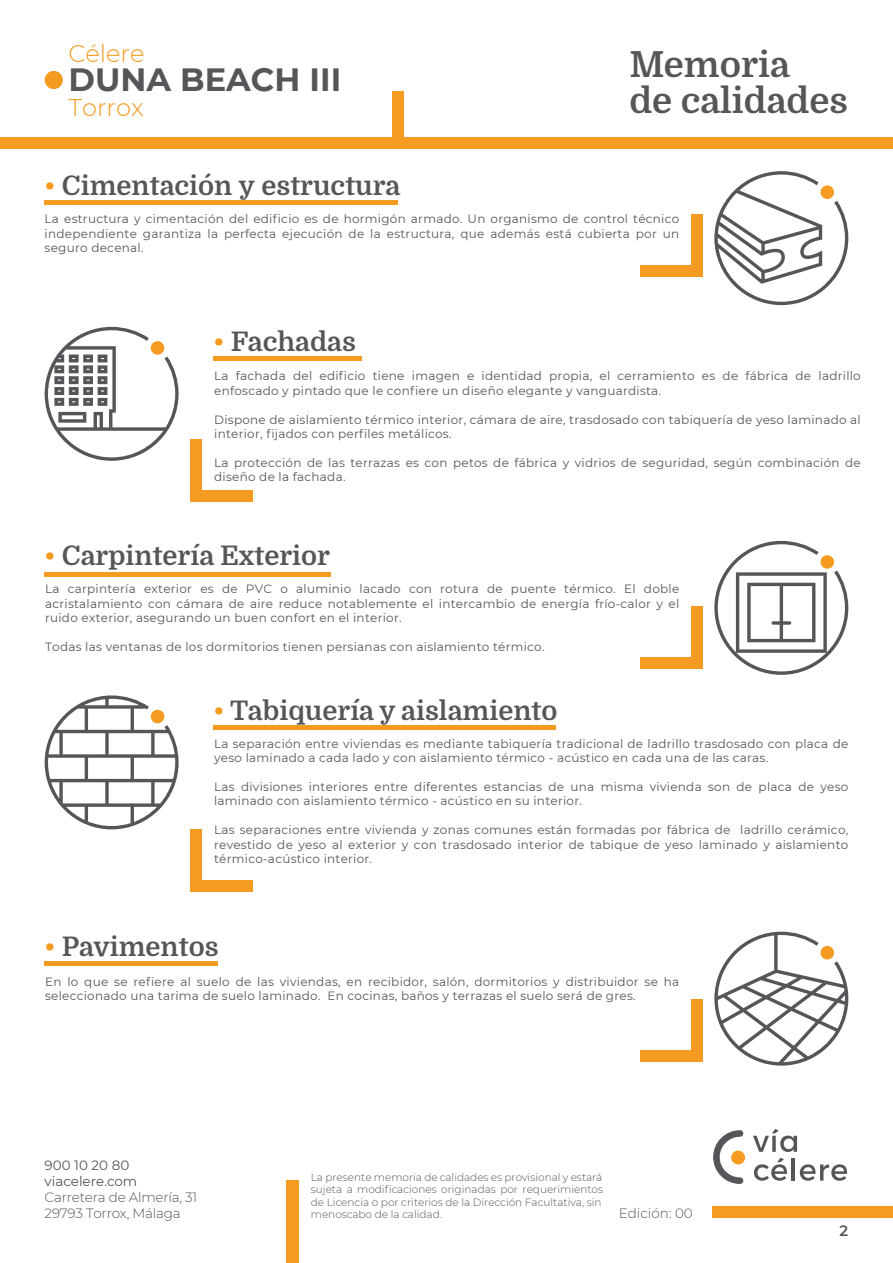
<style>
.page{position:relative;width:893px;height:1263px;background:#fff}
.page>*{position:absolute;margin:0;border:0;box-sizing:border-box;transform-origin:0 0}
.t1{font:700 36px/36px "Domine";color:#55565a}
.t2{font:700 32.1px "Montserrat";color:#55565a}
.t3{font:700 27px "Domine";color:#55565a}
.t4{font:300 24.15px "Montserrat";color:#f59b21}
.t5{font:600 15px "Montserrat";color:#55565a}
.t6{font:300 13.5px/16.2px "Montserrat";letter-spacing:-.015em;color:#55565a}
.t7{font:13.5px/16.2px "Montserrat";color:#55565a}
.t8{font:12px/14.4px "Montserrat";letter-spacing:.02em;color:#55565a}
.t9{font:300 10.5px/12.6px "Montserrat";color:#55565a}
.s1{color:#f59b21}
</style>
<div class="page">
<svg style="left:753px;top:1129px;width:44px;height:23px"></svg>
<svg style="left:754px;top:1158px;width:33px;height:23px"></svg>
<hr style="left:792px;top:1158px;width:3px;height:22px;background:#55565a">
<svg style="left:800px;top:1164px;width:47px;height:17px"></svg>
<div style="left:731px;top:1150px;width:14px;height:14px;background:#f59b21;border-radius:50%"></div>
<svg style="left:713px;top:1130px;width:30px;height:54px"></svg>
<div style="left:0;top:137px;width:893px;height:12px;background:#f59b21"></div>
<div style="left:712px;top:1206px;width:181px;height:12px;background:#f59b21"></div>
<div style="left:392px;top:92px;width:12px;height:46px;background:#f59b21"></div>
<div style="left:287px;top:1181px;width:12px;height:82px;background:#f59b21"></div>
<div style="left:213px;top:356px;width:149px;height:5px;background:#f59b21"></div>
<svg style="left:45px;top:327px;width:134px;height:134px"></svg>
<div style="left:190px;top:440px;width:12px;height:62px;background:#f59b21"></div>
<div style="left:190px;top:490px;width:62px;height:12px;background:#f59b21"></div>
<div style="left:190px;top:830px;width:12px;height:62px;background:#f59b21"></div>
<div style="left:190px;top:880px;width:62px;height:12px;background:#f59b21"></div>
<hr style="left:45px;top:201px;width:353px;height:4px;background:#f59b21">
<svg style="left:714px;top:171px;width:134px;height:134px"></svg>
<div style="left:640px;top:265px;width:62px;height:12px;background:#f59b21"></div>
<div style="left:691px;top:215px;width:11px;height:62px;background:#f59b21"></div>
<div style="left:640px;top:1050px;width:62px;height:12px;background:#f59b21"></div>
<div style="left:691px;top:1000px;width:11px;height:62px;background:#f59b21"></div>
<div style="left:640px;top:657px;width:62px;height:11px;background:#f59b21"></div>
<div style="left:691px;top:606px;width:11px;height:62px;background:#f59b21"></div>
<hr style="left:213px;top:725px;width:343px;height:4px;background:#f59b21">
<svg style="left:44px;top:695px;width:135px;height:134px"></svg>
<div style="left:45px;top:572px;width:286px;height:5px;background:#f59b21"></div>
<svg style="left:714px;top:541px;width:134px;height:134px"></svg>
<hr style="left:45px;top:961px;width:173px;height:4px;background:#f59b21">
<svg style="left:714px;top:931px;width:134px;height:134px"></svg>
<div style="left:45px;top:71px;width:18px;height:18px;background:#f59b21;border-radius:50%"></div>
<h3 class="t4" style="left:69px;top:37px;width:77px">Célere</h3>
<h2 class="t2" style="left:69px;top:57px;width:274px">DUNA BEACH III</h2>
<h3 class="t4" style="left:69px;top:91px;width:76px">Torrox</h3>
<h3 class="t3" style="left:45px;top:171px;width:357px"><span class="s1">•</span> Cimentación y estructura</h3>
<h1 class="t1" style="left:629px;top:47px;width:220px">Memoria<br>de calidades</h1>
<p class="t8" style="left:45px;top:211px;width:636px;text-align:justify">La estructura y cimentación del edificio es de hormigón armado. Un organismo de control técnico independiente garantiza la perfecta ejecución de la estructura, que además está cubierta por un seguro decenal.</p>
<h3 class="t3" style="left:213px;top:327px;width:144px"><span class="s1">•</span> Fachadas</h3>
<p class="t8" style="left:214px;top:369px;width:648px">La fachada del edificio tiene imagen e identidad propia, el cerramiento es de fábrica de ladrillo enfoscado y pintado que le confiere un diseño elegante y vanguardista.</p>
<p class="t8" style="left:214px;top:412px;width:648px">Dispone de aislamiento térmico interior, cámara de aire, trasdosado con tabiquería de yeso laminado al interior, fijados con perfiles metálicos.</p>
<p class="t8" style="left:214px;top:455px;width:648px">La protección de las terrazas es con petos de fábrica y vidrios de seguridad, según combinación de diseño de la fachada.</p>
<h3 class="t3" style="left:45px;top:541px;width:287px"><span class="s1">•</span> Carpintería Exterior</h3>
<p class="t8" style="left:45px;top:581px;width:636px;text-align:justify">La carpintería exterior es de PVC o aluminio lacado con rotura de puente térmico. El doble acristalamiento con cámara de aire reduce notablemente el intercambio de energía frío-calor y el ruido exterior, asegurando un buen confort en el interior.</p>
<p class="t8" style="left:45px;top:639px;width:501px">Todas las ventanas de los dormitorios tienen persianas con aislamiento térmico.</p>
<h3 class="t3" style="left:213px;top:695px;width:345px"><span class="s1">•</span> Tabiquería y aislamiento</h3>
<p class="t8" style="left:214px;top:736px;width:636px">La separación entre viviendas es mediante tabiquería tradicional de ladrillo trasdosado con placa de yeso laminado a cada lado y con aislamiento térmico - acústico en cada una de las caras.</p>
<p class="t8" style="left:214px;top:779px;width:636px">Las divisiones interiores entre diferentes estancias de una misma vivienda son de placa de yeso laminado con aislamiento térmico - acústico en su interior.</p>
<p class="t8" style="left:214px;top:822px;width:636px;text-align:justify">Las separaciones entre vivienda y zonas comunes están formadas por fábrica de ladrillo cerámico, revestido de yeso al exterior y con trasdosado interior de tabique de yeso laminado y aislamiento térmico-acústico interior.</p>
<h3 class="t3" style="left:45px;top:932px;width:176px"><span class="s1">•</span> Pavimentos</h3>
<p class="t8" style="left:45px;top:974px;width:636px">En lo que se refiere al suelo de las viviendas, en recibidor, salón, dormitorios y distribuidor se ha seleccionado una tarima de suelo laminado. En cocinas, baños y terrazas el suelo será de gres.</p>
<p class="t7" style="left:45px;top:1156px;width:94px">900 10 20 80 viacelere.com</p>
<p class="t6" style="left:45px;top:1189px;width:154px">Carretera de Almería, 31<br>29793 Torrox, Málaga</p>
<p class="t9" style="left:311px;top:1170px;width:294px">La presente memoria de calidades es provisional y estará sujeta a modificaciones originadas por requerimientos de Licencia o por criterios de la Dirección Facultativa, sin menoscabo de la calidad.</p>
<p class="t6" style="left:619px;top:1205px;width:76px">Edición: 00</p>
<p class="t5" style="left:839px;top:1220px;width:10px">2</p>
</div>
